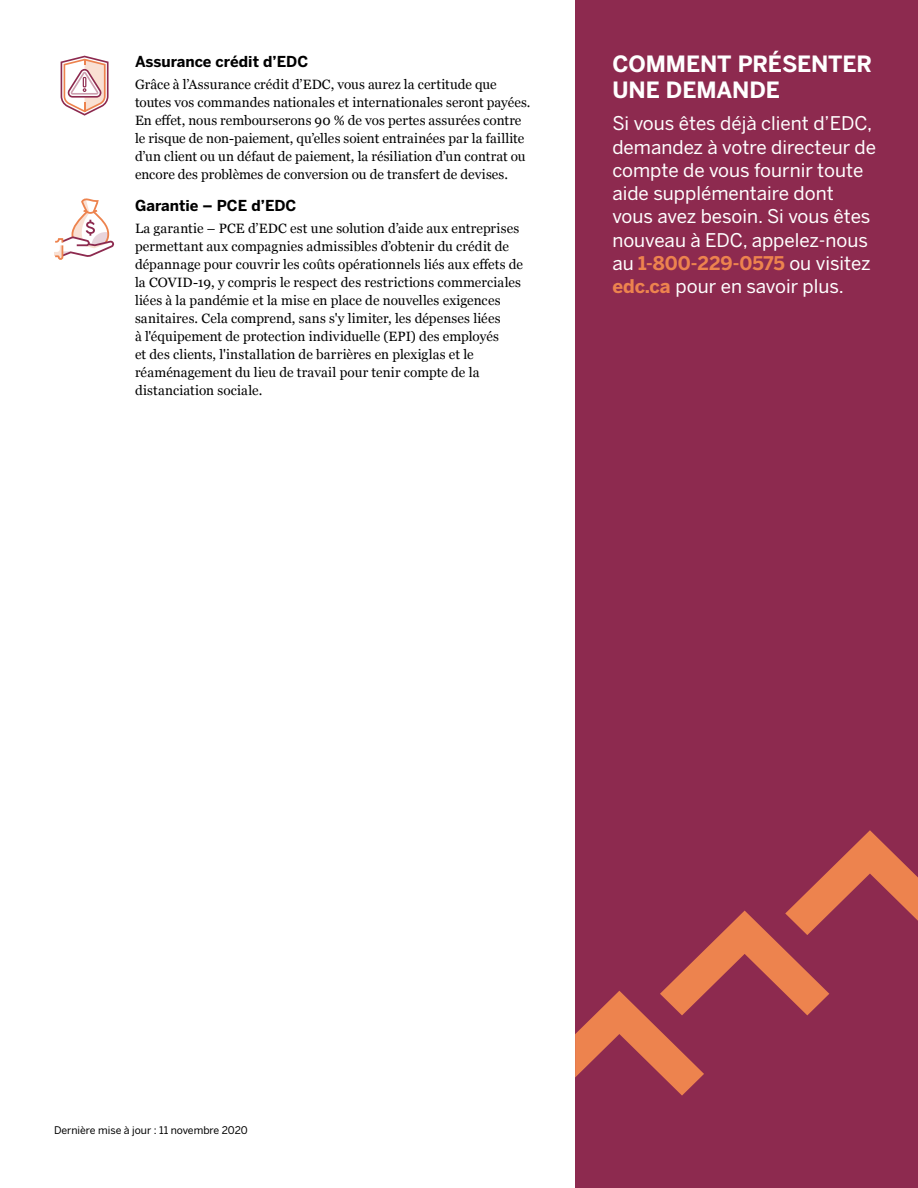
<style>
.page{position:relative;width:918px;height:1188px;background:#fff}
.page>*{position:absolute;margin:0;border:0;box-sizing:border-box;transform-origin:0 0}
.t1{font:700 22.35px/26.4px "Benton Sans";letter-spacing:-.005em;color:#fff}
.t2{font:18.75px/23.2px "Benton Sans";color:#fff}
.t3{font:700 15px "Benton Sans";color:#000}
.t4{font:13.5px/18px "Georgia";letter-spacing:.005em;color:#000}
.t5{font:10.5px "Benton Sans";color:#000}
.s1{font-weight:700;color:#ed834e}
</style>
<div class="page">
<div style="left:575px;top:0;width:343px;height:1188px;background:#8d2a4f"></div>
<svg style="left:61px;top:56px;width:48px;height:60px"></svg>
<svg style="left:54px;top:198px;width:60px;height:62px"></svg>
<svg style="left:575px;top:830px;width:343px;height:266px"></svg>
<p class="t3" style="left:135px;top:52px;width:175px">Assurance crédit d’EDC</p>
<p class="t4" style="left:135px;top:75px;width:397px">Grâce à l’Assurance crédit d’EDC, vous aurez la certitude que toutes vos commandes nationales et internationales seront payées.<br>En effet, nous rembourserons 90 % de vos pertes assurées contre le risque de non-paiement, qu’elles soient entrainées par la faillite d’un client ou un défaut de paiement, la résiliation d’un contrat ou encore des problèmes de conversion ou de transfert de devises.</p>
<p class="t3" style="left:135px;top:196px;width:163px">Garantie – PCE d’EDC</p>
<p class="t4" style="left:135px;top:219px;width:390px">La garantie – PCE d’EDC est une solution d’aide aux entreprises permettant aux compagnies admissibles d’obtenir du crédit de dépannage pour couvrir les coûts opérationnels liés aux effets de la COVID-19, y compris le respect des restrictions commerciales liées à la pandémie et la mise en place de nouvelles exigences sanitaires. Cela comprend, sans s'y limiter, les dépenses liées<br>à l'équipement de protection individuelle (EPI) des employés<br>et des clients, l'installation de barrières en plexiglas et le réaménagement du lieu de travail pour tenir compte de la distanciation sociale.</p>
<h1 class="t1" style="left:612px;top:50px;width:261px">COMMENT PRÉSENTER<br>UNE DEMANDE</h1>
<h2 class="t2" style="left:612px;top:112px;width:265px">Si vous êtes déjà client d’EDC, demandez à votre directeur de compte de vous fournir toute aide supplémentaire dont vous avez besoin. Si vous êtes nouveau à EDC, appelez-nous au <span class="s1">1-800-229-0575</span> ou visitez <span class="s1">edc.ca</span> pour en savoir plus.</h2>
<p class="t5" style="left:54px;top:1124px;width:195px">Dernière mise à jour : 11 novembre 2020</p>
</div>
